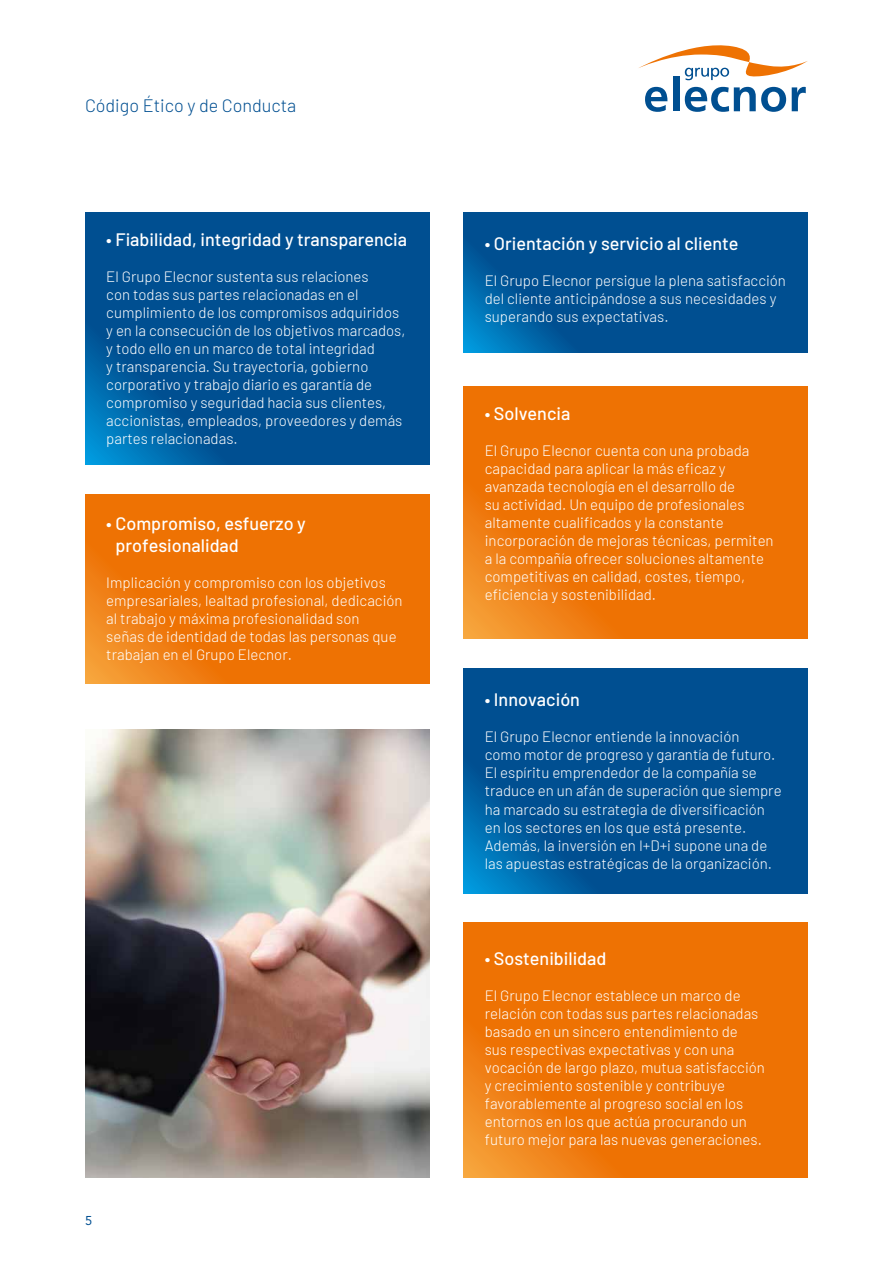
<style>
.page{position:relative;width:893px;height:1263px;background:#fff}
.page>*{position:absolute;margin:0;border:0;box-sizing:border-box;transform-origin:0 0}
.t1{font:500 18px/21.6px "Barlow";color:#fff}
.t2{font:300 18px "Barlow";color:#004f91}
.t3{font:300 15px/18px "Barlow";color:#fff}
.t4{font:12.75px "Avenir LT Std";color:#004f91}
</style>
<div class="page">
<svg style="left:645px;top:87px;width:22px;height:25px"></svg>
<div style="left:673px;top:77px;width:6px;height:34px;background:#004f91"></div>
<svg style="left:685px;top:87px;width:101px;height:25px"></svg>
<svg style="left:792px;top:87px;width:14px;height:24px"></svg>
<svg style="left:639px;top:45px;width:169px;height:36px"></svg>
<svg style="left:85px;top:213px;width:344px;height:251px;background:#005294"></svg>
<svg style="left:463px;top:387px;width:345px;height:252px;background:#ee7406"></svg>
<svg style="left:463px;top:669px;width:345px;height:224px;background:#005294"></svg>
<svg style="left:463px;top:923px;width:345px;height:255px;background:#ee7406"></svg>
<svg style="left:85px;top:495px;width:344px;height:189px;background:#ee7507"></svg>
<svg style="left:463px;top:213px;width:345px;height:139px;background:#005295"></svg>
<img style="left:85px;top:729px;width:344px;height:449px">
<p class="t2" style="left:85px;top:92px;width:213px">Código Ético y de Conducta</p>
<p class="t1" style="left:106px;top:227px;width:302px">• Fiabilidad, integridad y transparencia</p>
<p class="t3" style="left:106px;top:266px;width:301px">El Grupo Elecnor sustenta sus relaciones<br>con todas sus partes relacionadas en el cumplimiento de los compromisos adquiridos y en la consecución de los objetivos marcados, y todo ello en un marco de total integridad<br>y transparencia. Su trayectoria, gobierno corporativo y trabajo diario es garantía de compromiso y seguridad hacia sus clientes, accionistas, empleados, proveedores y demás partes relacionadas.</p>
<p class="t1" style="left:115px;top:512px;width:192px;text-indent:-9px">• Compromiso, esfuerzo y profesionalidad</p>
<p class="t3" style="left:106px;top:572px;width:298px">Implicación y compromiso con los objetivos empresariales, lealtad profesional, dedicación al trabajo y máxima profesionalidad son<br>señas de identidad de todas las personas que trabajan en el Grupo Elecnor.</p>
<p class="t4" style="left:85px;top:1213px;width:9px">5</p>
<p class="t1" style="left:485px;top:231px;width:255px">• Orientación y servicio al cliente</p>
<p class="t3" style="left:485px;top:270px;width:303px">El Grupo Elecnor persigue la plena satisfacción del cliente anticipándose a sus necesidades y superando sus expectativas.</p>
<p class="t1" style="left:485px;top:401px;width:87px">• Solvencia</p>
<p class="t3" style="left:485px;top:440px;width:290px">El Grupo Elecnor cuenta con una probada capacidad para aplicar la más eficaz y avanzada tecnología en el desarrollo de<br>su actividad. Un equipo de profesionales altamente cualificados y la constante incorporación de mejoras técnicas, permiten a la compañía ofrecer soluciones altamente competitivas en calidad, costes, tiempo, eficiencia y sostenibilidad.</p>
<p class="t1" style="left:485px;top:688px;width:97px">• Innovación</p>
<p class="t3" style="left:485px;top:727px;width:298px">El Grupo Elecnor entiende la innovación<br>como motor de progreso y garantía de futuro.<br>El espíritu emprendedor de la compañía se traduce en un afán de superación que siempre ha marcado su estrategia de diversificación en los sectores en los que está presente.<br>Además, la inversión en I+D+i supone una de las apuestas estratégicas de la organización.</p>
<p class="t1" style="left:485px;top:946px;width:123px">• Sostenibilidad</p>
<p class="t3" style="left:485px;top:985px;width:282px">El Grupo Elecnor establece un marco de relación con todas sus partes relacionadas basado en un sincero entendimiento de<br>sus respectivas expectativas y con una vocación de largo plazo, mutua satisfacción y crecimiento sostenible y contribuye favorablemente al progreso social en los entornos en los que actúa procurando un futuro mejor para las nuevas generaciones.</p>
</div>
